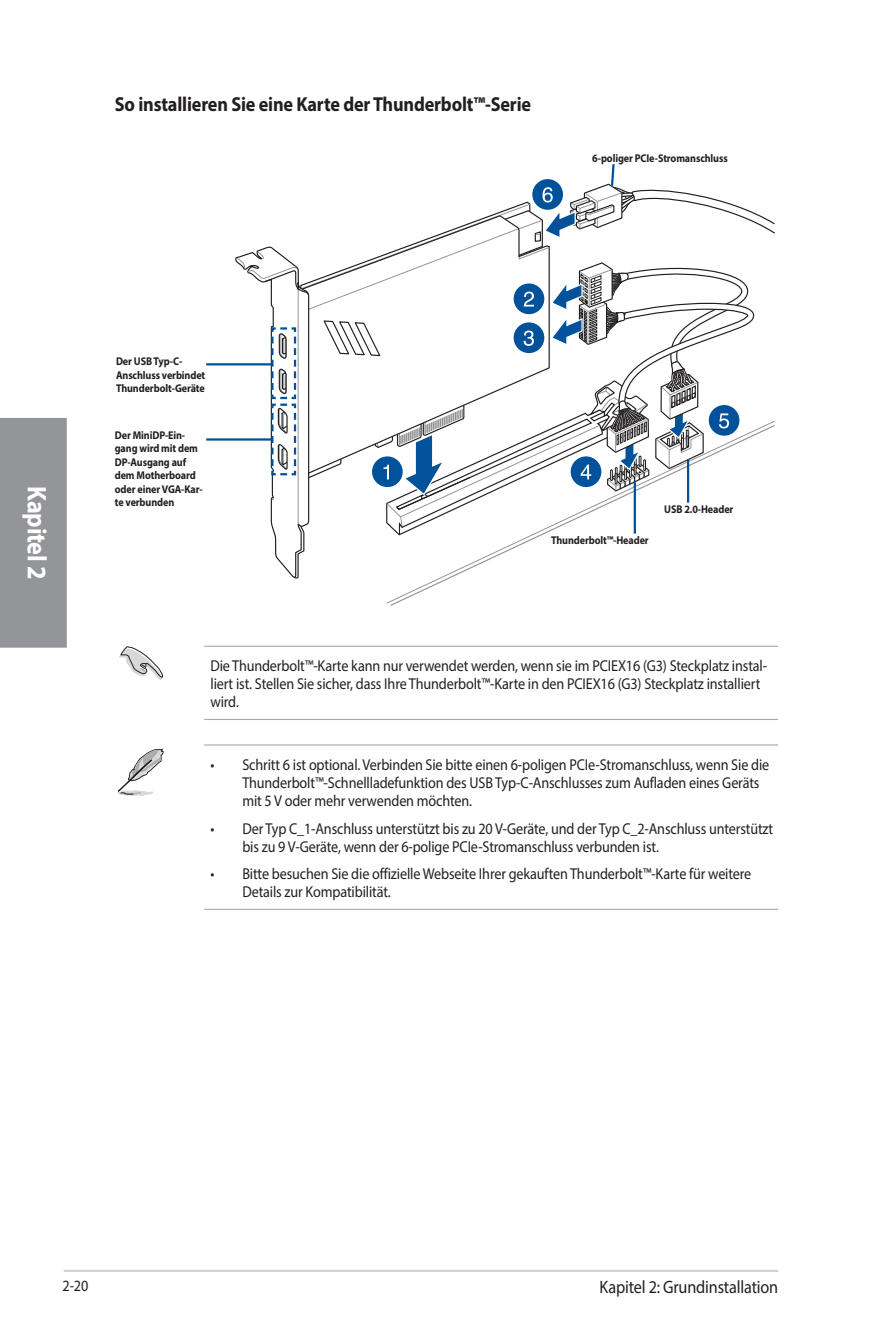
<style>
.page{position:relative;width:893px;height:1340px;background:#fff}
.page>*{position:absolute;margin:0;border:0;box-sizing:border-box;transform-origin:0 0}
.t1{font:700 27px "Myriad Pro";letter-spacing:-.01em;color:#fff;scale:.9 1}
.t2{font:700 20.25px "Myriad Pro";letter-spacing:-.01em;color:#231f20;scale:.9 1}
.t3{font:18px "Myriad Pro";letter-spacing:-.01em;color:#231f20;scale:.9 1}
.t4{font:15.75px/18px "Myriad Pro";letter-spacing:-.01em;color:#231f20;scale:.9 1}
.t5{font:700 11.25px/13.5px "Myriad Pro";letter-spacing:-.01em;color:#231f20;scale:.9 1}
</style>
<div class="page">
<hr style="left:64px;top:1269px;width:714px;height:2px;background:#d1d2d4">
<div style="left:0;top:418px;width:67px;height:229px;background:#939598"></div>
<hr style="left:204px;top:645px;width:574px;height:2px;background:#a8a9ad">
<hr style="left:204px;top:719px;width:574px;height:1px;background:#a8a9ad">
<hr style="left:204px;top:744px;width:574px;height:1px;background:#a8a9ad">
<hr style="left:204px;top:908px;width:574px;height:1px;background:#a8a9ad">
<svg style="left:119px;top:646px;width:44px;height:34px"></svg>
<svg style="left:117px;top:748px;width:47px;height:48px"></svg>
<hr style="left:206px;top:363px;width:65px;height:2px;background:#01529a">
<hr style="left:206px;top:438px;width:65px;height:2px;background:#01529a">
<svg style="left:235px;top:164px;width:540px;height:415px"></svg>
<p class="t2" style="left:115px;top:91px;width:464px">So installieren Sie eine Karte der Thunderbolt™-Serie</p>
<p class="t5" style="left:592px;top:151px;width:152px">6-poliger PCIe-Stromanschluss</p>
<h1 class="t1" style="left:54px;top:486px;width:106px;rotate:90deg">Kapitel 2</h1>
<p class="t5" style="left:116px;top:354px;width:101px">Der USB Typ-C-<br>Anschluss verbindet<br>Thunderbolt-Geräte</p>
<p class="t5" style="left:115px;top:427px;width:99px">Der MiniDP-Ein&shy;gang wird mit dem<br>DP-Ausgang auf dem Motherboard oder einer VGA-Kar&shy;te verbunden</p>
<p class="t5" style="left:551px;top:532px;width:110px">Thunderbolt™-Header</p>
<p class="t5" style="left:664px;top:502px;width:78px">USB 2.0-Header</p>
<p class="t4" style="left:210px;top:656px;width:620px">Die Thunderbolt™-Karte kann nur verwendet werden, wenn sie im PCIEX16 (G3) Steckplatz instal&shy;liert ist. Stellen Sie sicher, dass Ihre Thunderbolt™-Karte in den PCIEX16 (G3) Steckplatz installiert wird.</p>
<p class="t4" style="left:242px;top:755px;width:587px;text-indent:-32px">• Schritt 6 ist optional. Verbinden Sie bitte einen 6-poligen PCIe-Stromanschluss, wenn Sie die<br>Thunderbolt™-Schnellladefunktion des USB Typ-C-Anschlusses zum Aufladen eines Geräts mit 5 V oder mehr verwenden möchten.</p>
<p class="t4" style="left:242px;top:819px;width:591px;text-indent:-32px">• Der Typ C_1-Anschluss unterstützt bis zu 20 V-Geräte, und der Typ C_2-Anschluss unterstützt bis zu 9 V-Geräte, wenn der 6-polige PCIe-Stromanschluss verbunden ist.</p>
<p class="t4" style="left:242px;top:864px;width:567px;text-indent:-32px">• Bitte besuchen Sie die offizielle Webseite Ihrer gekauften Thunderbolt™-Karte für weitere<br>Details zur Kompatibilität.</p>
<p class="t4" style="left:63px;top:1276px;width:30px">2-20</p>
<p class="t3" style="left:600px;top:1275px;width:200px">Kapitel 2: Grundinstallation</p>
</div>
